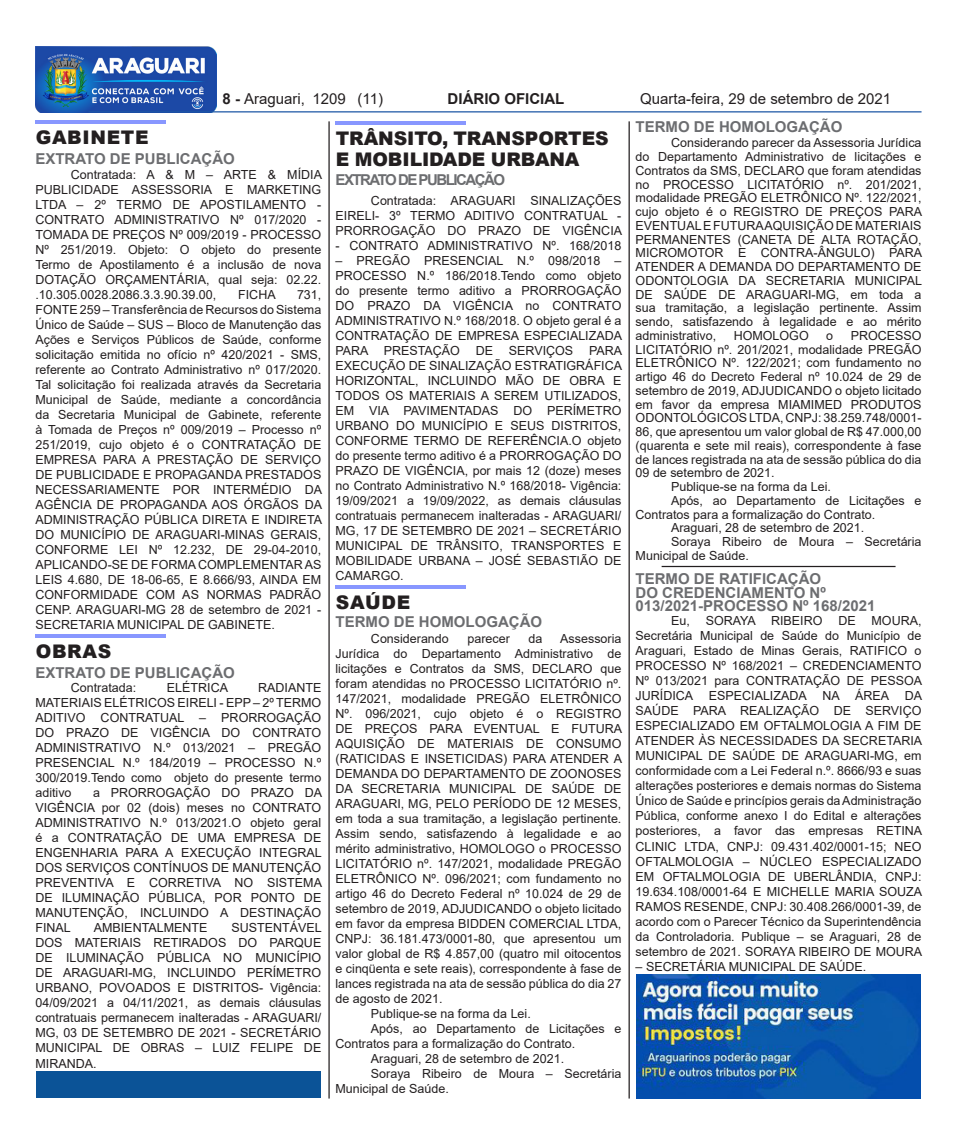
<style>
.page{position:relative;width:957px;height:1134px;background:#fff}
.page>*{position:absolute;margin:0;border:0;box-sizing:border-box;transform-origin:0 0}
.t1{font:900 18.75px/21.2px "Arial";letter-spacing:-.005em;color:#231f20}
.t2{font:900 18.75px "Arial";letter-spacing:.035em;color:#231f20}
.t3{font:700 15px/13.8px "Arial";color:#6c6d70}
.t4{font:15px "Arial";color:#231f20}
.t5{font:700 15px "Arial";letter-spacing:-.1em;color:#6c6d70}
.t6{font:700 15px "Arial";color:#231f20}
.t7{font:12.5px/15px "Arial";color:#231f20;text-align:justify}
.s1{font-weight:700}
</style>
<div class="page">
<img style="left:35px;top:46px;width:181px;height:66px">
<hr style="left:89px;top:111px;width:832px;height:1px;background:#1c56a5">
<hr style="left:628px;top:121px;width:2px;height:977px;background:#231f20">
<hr style="left:328px;top:121px;width:2px;height:977px;background:#231f20">
<hr style="left:35px;top:120px;width:131px;height:4px;background:#8897ff">
<hr style="left:35px;top:634px;width:131px;height:4px;background:#8897ff">
<hr style="left:335px;top:121px;width:131px;height:4px;background:#8897ff">
<hr style="left:335px;top:585px;width:131px;height:4px;background:#8897ff">
<hr style="left:661px;top:566px;width:234px;height:1px;background:#231f20">
<img style="left:637px;top:974px;width:283px;height:124px">
<div style="left:36px;top:1072px;width:285px;height:26px;background:#0b5397"></div>
<p class="t4" style="left:223px;top:88px;width:162px"><span class="s1">8 -</span> Araguari, 1209 (11)</p>
<p class="t6" style="left:448px;top:88px;width:118px">DIÁRIO OFICIAL</p>
<p class="t4" style="left:640px;top:88px;width:252px">Quarta-feira, 29 de setembro de 2021</p>
<p class="t2" style="left:36px;top:124px;width:114px">GABINETE</p>
<p class="t3" style="left:35px;top:152px;width:201px">EXTRATO DE PUBLICAÇÃO</p>
<p class="t7" style="left:35px;top:167px;width:288px;text-indent:35px">Contratada: A &amp; M – ARTE &amp; MÍDIA PUBLICIDADE ASSESSORIA E MARKETING LTDA – 2º TERMO DE APOSTILAMENTO - CONTRATO ADMINISTRATIVO Nº 017/2020 - TOMADA DE PREÇOS Nº 009/2019 - PROCESSO Nº 251/2019. Objeto: O objeto do presente Termo de Apostilamento é a inclusão de nova DOTAÇÃO ORÇAMENTÁRIA, qual seja: 02.22. .10.305.0028.2086.3.3.90.39.00,</p>
<p class="t7" style="left:238px;top:287px;width:39px">FICHA</p>
<p class="t7" style="left:35px;top:287px;width:288px;text-indent:261px">731, FONTE 259 – Transferência de Recursos do Sistema Único de Saúde – SUS – Bloco de Manutenção das Ações e Serviços Públicos de Saúde, conforme solicitação emitida no ofício nº 420/2021 - SMS, referente ao Contrato Administrativo nº 017/2020.<br>Tal solicitação foi realizada através da Secretaria Municipal de Saúde, mediante a concordância da Secretaria Municipal de Gabinete, referente à Tomada de Preços nº 009/2019 – Processo nº 251/2019, cujo objeto é o CONTRATAÇÃO DE EMPRESA PARA A PRESTAÇÃO DE SERVIÇO DE PUBLICIDADE E PROPAGANDA PRESTADOS NECESSARIAMENTE POR INTERMÉDIO DA AGÊNCIA DE PROPAGANDA AOS ÓRGÃOS DA ADMINISTRAÇÃO PÚBLICA DIRETA E INDIRETA DO MUNICÍPIO DE ARAGUARI-MINAS GERAIS, CONFORME LEI Nº 12.232, DE 29-04-2010, APLICANDO-SE DE FORMA COMPLEMENTAR AS LEIS 4.680, DE 18-06-65, E 8.666/93, AINDA EM CONFORMIDADE COM AS NORMAS PADRÃO CENP. ARAGUARI-MG 28 de setembro de 2021 - SECRETARIA MUNICIPAL DE GABINETE.</p>
<p class="t1" style="left:36px;top:640px;width:77px">OBRAS</p>
<p class="t3" style="left:35px;top:666px;width:201px">EXTRATO DE PUBLICAÇÃO</p>
<p class="t7" style="left:71px;top:680px;width:67px">Contratada:</p>
<p class="t7" style="left:167px;top:680px;width:63px">ELÉTRICA</p>
<p class="t7" style="left:35px;top:680px;width:287px;text-indent:223px">RADIANTE MATERIAIS ELÉTRICOS EIRELI - EPP – 2º TERMO ADITIVO CONTRATUAL – PRORROGAÇÃO DO PRAZO DE VIGÊNCIA DO CONTRATO ADMINISTRATIVO N.º 013/2021 – PREGÃO PRESENCIAL N.º 184/2019 – PROCESSO N.º 300/2019.Tendo como objeto do presente termo aditivo</p>
<p class="t7" style="left:35px;top:785px;width:288px;text-indent:58px">a PRORROGAÇÃO DO PRAZO DA VIGÊNCIA por 02 (dois) meses no CONTRATO ADMINISTRATIVO N.º 013/2021.O objeto geral é a CONTRATAÇÃO DE UMA EMPRESA DE ENGENHARIA PARA A EXECUÇÃO INTEGRAL DOS SERVIÇOS CONTÍNUOS DE MANUTENÇÃO PREVENTIVA E CORRETIVA NO SISTEMA DE ILUMINAÇÃO PÚBLICA, POR PONTO DE MANUTENÇÃO, INCLUINDO A DESTINAÇÃO FINAL</p>
<p class="t7" style="left:35px;top:920px;width:288px;text-indent:196px">SUSTENTÁVEL DOS MATERIAIS RETIRADOS DO PARQUE DE ILUMINAÇÃO PÚBLICA NO MUNICÍPIO DE ARAGUARI-MG, INCLUINDO PERÍMETRO URBANO, POVOADOS E DISTRITOS- Vigência:<br>04/09/2021 a 04/11/2021, as demais cláusulas contratuais permanecem inalteradas - ARAGUARI/ MG, 03 DE SETEMBRO DE 2021 - SECRETÁRIO MUNICIPAL DE OBRAS – LUIZ FELIPE DE MIRANDA.</p>
<p class="t7" style="left:94px;top:920px;width:115px">AMBIENTALMENTE</p>
<p class="t1" style="left:336px;top:127px;width:274px">TRÂNSITO, TRANSPORTES<br>E MOBILIDADE URBANA</p>
<p class="t5" style="left:335px;top:170px;width:171px">EXTRATO DE PUBLICAÇÃO</p>
<p class="t7" style="left:335px;top:193px;width:288px;text-indent:35px">Contratada: ARAGUARI SINALIZAÇÕES EIRELI- 3º TERMO ADITIVO CONTRATUAL - PRORROGAÇÃO DO PRAZO DE VIGÊNCIA</p>
<p class="t7" style="left:335px;top:238px;width:287px">- CONTRATO ADMINISTRATIVO Nº. 168/2018</p>
<p class="t7" style="left:335px;top:253px;width:288px">– PREGÃO PRESENCIAL N.º 098/2018 – PROCESSO N.º 186/2018.Tendo como objeto do presente termo aditivo a PRORROGAÇÃO DO PRAZO DA VIGÊNCIA no CONTRATO ADMINISTRATIVO N.º 168/2018. O objeto geral é a CONTRATAÇÃO DE EMPRESA ESPECIALIZADA PARA PRESTAÇÃO</p>
<p class="t7" style="left:476px;top:343px;width:19px">DE</p>
<p class="t7" style="left:509px;top:343px;width:66px">SERVIÇOS</p>
<p class="t7" style="left:335px;top:343px;width:288px;text-indent:253px">PARA EXECUÇÃO DE SINALIZAÇÃO ESTRATIGRÁFICA HORIZONTAL, INCLUINDO MÃO DE OBRA E TODOS OS MATERIAIS A SEREM UTILIZADOS, EM VIA PAVIMENTADAS DO PERÍMETRO URBANO DO MUNICÍPIO E SEUS DISTRITOS, CONFORME TERMO DE REFERÊNCIA.O objeto do presente termo aditivo é a PRORROGAÇÃO DO PRAZO DE VIGÊNCIA, por mais 12 (doze) meses no Contrato Administrativo N.º 168/2018- Vigência:<br>19/09/2021 a 19/09/2022, as demais cláusulas contratuais permanecem inalteradas - ARAGUARI/ MG, 17 DE SETEMBRO DE 2021 – SECRETÁRIO MUNICIPAL DE TRÂNSITO, TRANSPORTES E MOBILIDADE URBANA – JOSÉ SEBASTIÃO DE CAMARGO.</p>
<p class="t1" style="left:336px;top:591px;width:76px">SAÚDE</p>
<p class="t3" style="left:335px;top:615px;width:208px">TERMO DE HOMOLOGAÇÃO</p>
<p class="t7" style="left:371px;top:630px;width:79px">Considerando</p>
<p class="t7" style="left:467px;top:630px;width:44px">parecer</p>
<p class="t7" style="left:528px;top:630px;width:15px">da</p>
<p class="t7" style="left:335px;top:630px;width:288px;text-indent:225px">Assessoria Jurídica do Departamento Administrativo de licitações e Contratos da SMS, DECLARO que foram atendidas no PROCESSO LICITATÓRIO nº.<br>147/2021, modalidade PREGÃO ELETRÔNICO Nº. 096/2021, cujo objeto é o REGISTRO DE PREÇOS PARA EVENTUAL E FUTURA AQUISIÇÃO DE MATERIAIS DE CONSUMO (RATICIDAS E INSETICIDAS) PARA ATENDER A DEMANDA DO DEPARTAMENTO DE ZOONOSES DA SECRETARIA MUNICIPAL DE SAÚDE DE ARAGUARI, MG, PELO PERÍODO DE 12 MESES, em toda a sua tramitação, a legislação pertinente.<br>Assim sendo, satisfazendo à legalidade e ao mérito administrativo, HOMOLOGO o PROCESSO LICITATÓRIO nº. 147/2021, modalidade PREGÃO ELETRÔNICO Nº. 096/2021; com fundamento no artigo 46 do Decreto Federal nº 10.024 de 29 de setembro de 2019, ADJUDICANDO o objeto licitado em favor da empresa BIDDEN COMERCIAL LTDA, CNPJ: 36.181.473/0001-80, que apresentou um valor global de R$ 4.857,00 (quatro mil oitocentos e cinqüenta e sete reais), correspondente à fase de lances registrada na ata de sessão pública do dia 27 de agosto de 2021.</p>
<p class="t7" style="left:371px;top:1005px;width:161px">Publique-se na forma da Lei.</p>
<p class="t7" style="left:335px;top:1020px;width:287px;text-indent:35px">Após, ao Departamento de Licitações e<br>Contratos para a formalização do Contrato.</p>
<p class="t7" style="left:371px;top:1050px;width:195px">Araguari, 28 de setembro de 2021.</p>
<p class="t7" style="left:335px;top:1065px;width:287px;text-indent:35px">Soraya Ribeiro de Moura – Secretária<br>Municipal de Saúde.</p>
<p class="t3" style="left:635px;top:120px;width:208px">TERMO DE HOMOLOGAÇÃO</p>
<p class="t7" style="left:635px;top:136px;width:288px;line-height:13.8px;text-indent:35px">Considerando parecer da Assessoria Jurídica do Departamento Administrativo de licitações e Contratos da SMS, DECLARO que foram atendidas no PROCESSO LICITATÓRIO nº. 201/2021, modalidade PREGÃO ELETRÔNICO Nº. 122/2021, cujo objeto é o REGISTRO DE PREÇOS PARA EVENTUAL E FUTURA AQUISIÇÃO DE MATERIAIS PERMANENTES (CANETA DE ALTA ROTAÇÃO, MICROMOTOR E CONTRA-ÂNGULO) PARA ATENDER A DEMANDA DO DEPARTAMENTO DE ODONTOLOGIA DA SECRETARIA MUNICIPAL DE SAÚDE DE ARAGUARI-MG, em toda a sua tramitação, a legislação pertinente. Assim sendo, satisfazendo à legalidade e ao mérito administrativo,</p>
<p class="t7" style="left:635px;top:328px;width:287px;line-height:13.8px;text-indent:215px">PROCESSO LICITATÓRIO nº. 201/2021, modalidade PREGÃO ELETRÔNICO Nº. 122/2021; com fundamento no artigo 46 do Decreto Federal nº 10.024 de 29 de setembro de 2019, ADJUDICANDO o objeto licitado em favor da empresa MIAMIMED PRODUTOS ODONTOLÓGICOS LTDA, CNPJ: 38.259.748/0001- 86, que apresentou um valor global de R$ 47.000,00 (quarenta e sete mil reais), correspondente à fase de lances registrada na ata de sessão pública do dia 09 de setembro de 2021.</p>
<p class="t7" style="left:671px;top:479px;width:161px">Publique-se na forma da Lei.</p>
<p class="t7" style="left:635px;top:493px;width:287px;line-height:13.8px;text-indent:35px">Após, ao Departamento de Licitações e<br>Contratos para a formalização do Contrato.</p>
<p class="t7" style="left:671px;top:520px;width:195px">Araguari, 28 de setembro de 2021.</p>
<p class="t7" style="left:635px;top:535px;width:287px;line-height:13.8px;text-indent:35px">Soraya Ribeiro de Moura – Secretária<br>Municipal de Saúde.</p>
<p class="t3" style="left:635px;top:572px;width:241px">TERMO DE RATIFICAÇÃO<br>DO CREDENCIAMENTO Nº<br>013/2021-PROCESSO Nº 168/2021</p>
<p class="t7" style="left:671px;top:613px;width:20px">Eu,</p>
<p class="t7" style="left:705px;top:613px;width:118px">SORAYA RIBEIRO</p>
<p class="t7" style="left:838px;top:613px;width:19px">DE</p>
<p class="t7" style="left:733px;top:328px;width:77px">HOMOLOGO</p>
<p class="t7" style="left:826px;top:328px;width:8px">o</p>
<p class="t7" style="left:635px;top:613px;width:288px;text-indent:236px">MOURA, Secretária Municipal de Saúde do Município de Araguari, Estado de Minas Gerais, RATIFICO o PROCESSO Nº 168/2021 – CREDENCIAMENTO Nº 013/2021 para CONTRATAÇÃO DE PESSOA JURÍDICA ESPECIALIZADA NA ÁREA DA SAÚDE PARA REALIZAÇÃO DE SERVIÇO ESPECIALIZADO EM OFTALMOLOGIA A FIM DE ATENDER ÀS NECESSIDADES DA SECRETARIA MUNICIPAL DE SAÚDE DE ARAGUARI-MG, em conformidade com a Lei Federal n.º. 8666/93 e suas alterações posteriores e demais normas do Sistema Único de Saúde e princípios gerais da Administração Pública, conforme anexo I do Edital e alterações posteriores, a favor das empresas RETINA CLINIC LTDA, CNPJ: 09.431.402/0001-15; NEO OFTALMOLOGIA – NÚCLEO ESPECIALIZADO EM OFTALMOLOGIA DE UBERLÂNDIA, CNPJ:<br>19.634.108/0001-64 E MICHELLE MARIA SOUZA RAMOS RESENDE, CNPJ: 30.408.266/0001-39, de acordo com o Parecer Técnico da Superintendência da Controladoria. Publique – se Araguari, 28 de setembro de 2021. SORAYA RIBEIRO DE MOURA</p>
<p class="t7" style="left:635px;top:958px;width:232px">– SECRETÁRIA MUNICIPAL DE SAÚDE.</p>
</div>
